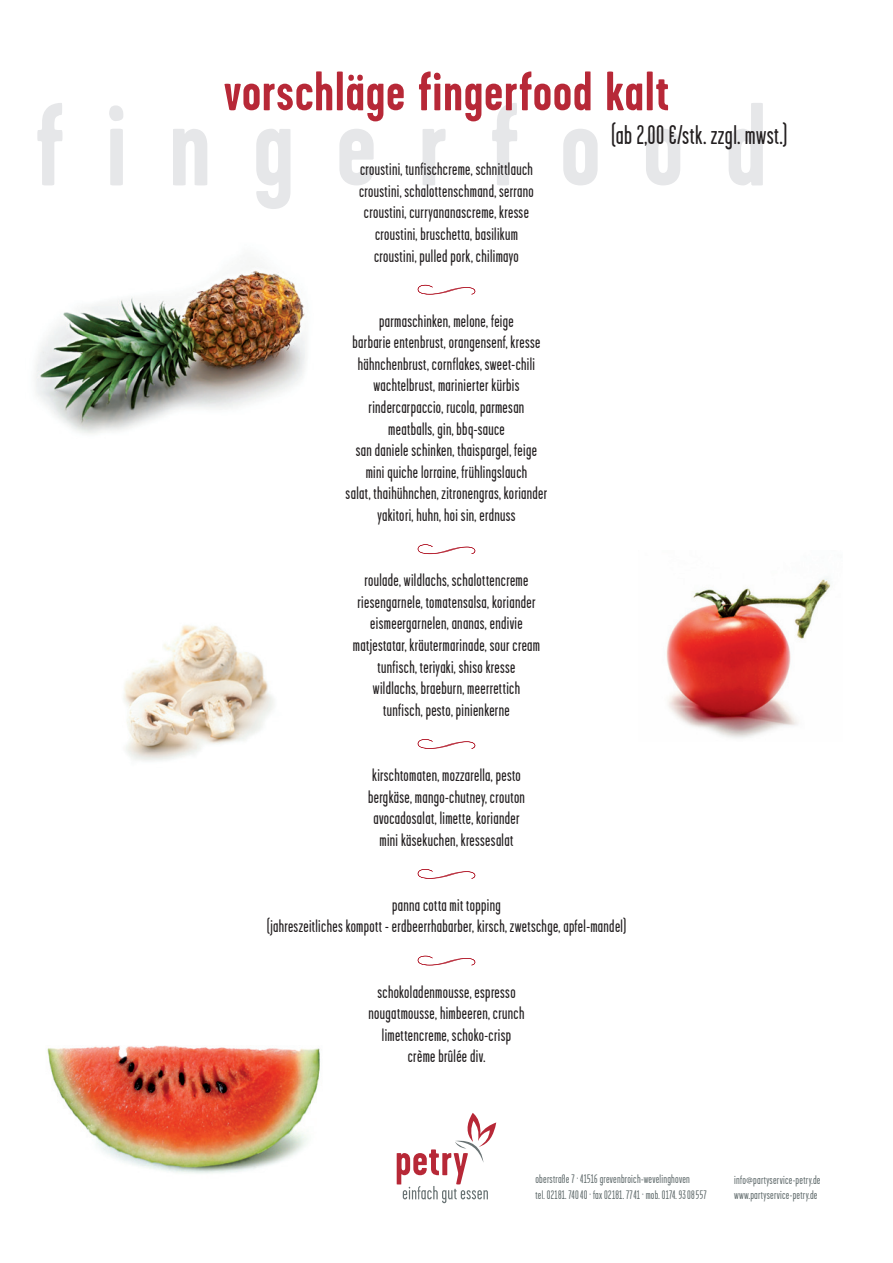
<style>
.page{position:relative;width:893px;height:1263px;background:#fff}
.page>*{position:absolute;margin:0;border:0;box-sizing:border-box;transform-origin:0 0}
.t1{font:700 55.5px "Garage Gothic";letter-spacing:.02em;color:#b72837}
.t2{font:27px "Garage Gothic";letter-spacing:.02em;color:#231f20}
.t3{font:18px/21.6px "Garage Gothic";letter-spacing:.02em;color:#231f20;text-align:center}
.t4{font:12.3px/17px "Garage Gothic";letter-spacing:.02em;color:#697374}
</style>
<div class="page">
<svg style="left:397px;top:1113px;width:99px;height:90px"></svg>
<img style="left:35px;top:266px;width:270px;height:168px">
<svg style="left:37px;top:103px;width:726px;height:106px"></svg>
<img style="left:47px;top:1045px;width:273px;height:129px">
<img style="left:666px;top:578px;width:165px;height:160px">
<img style="left:124px;top:625px;width:150px;height:136px">
<svg style="left:418px;top:285px;width:57px;height:10px"></svg>
<svg style="left:418px;top:544px;width:57px;height:10px"></svg>
<svg style="left:418px;top:739px;width:57px;height:10px"></svg>
<svg style="left:418px;top:869px;width:57px;height:10px"></svg>
<svg style="left:418px;top:956px;width:57px;height:9px"></svg>
<h1 class="t1" style="left:224px;top:62px;width:447px">vorschläge fingerfood kalt</h1>
<h2 class="t2" style="left:611px;top:121px;width:178px">(ab 2,00 €/stk. zzgl. mwst.)</h2>
<p class="t3" style="left:359px;top:158px;width:176px">croustini, tunfischcreme, schnittlauch croustini, schalottenschmand, serrano croustini, curryananascreme, kresse croustini, bruschetta, basilikum croustini, pulled pork, chilimayo</p>
<p class="t3" style="left:346px;top:310px;width:203px">parmaschinken, melone, feige<br>barbarie entenbrust, orangensenf, kresse hähnchenbrust, cornflakes, sweet-chili wachtelbrust, marinierter kürbis rindercarpaccio, rucola, parmesan meatballs, gin, bbq-sauce<br>san daniele schinken, thaispargel, feige mini quiche lorraine, frü hlingslauch<br>salat, thaihühnchen, zitronengras, koriander yakitori, huhn, hoi sin, erdnuss</p>
<p class="t3" style="left:353px;top:569px;width:189px">roulade, wildlachs, schalottencreme riesengarnele, tomatensalsa, koriander eismeergarnelen, ananas, endivie matjestatar, kräutermarinade, sour cream tunfisch, teriyaki, shiso kresse wildlachs, braeburn, meerrettich tunfisch, pesto, pinienkerne</p>
<p class="t3" style="left:368px;top:764px;width:158px">kirschtomaten, mozzarella, pesto bergkäse, mango-chutney, crouton avocadosalat, limette, koriander mini käsekuchen, kressesalat</p>
<p class="t3" style="left:267px;top:894px;width:361px">panna cotta mit topping<br>(jahreszeitliches kompott - erdbeerrhabarber, kirsch, zwetschge, apfel-mandel)</p>
<p class="t3" style="left:369px;top:981px;width:157px">schokoladenmousse, espresso nougatmousse, himbeeren, crunch limettencreme, schoko-crisp crème brûlée div.</p>
<p class="t4" style="left:535px;top:1170px;width:173px">oberstraße 7 · 41516 grevenbroich-wevelinghoven<br>tel. 02181. 74040 · fax 02181. 7741 · mob. 0174. 9308557</p>
<p class="t4" style="left:734px;top:1172px;width:88px;line-height:15.8px">info@partyservice-petry.de www.partyservice-petry.de</p>
</div>
